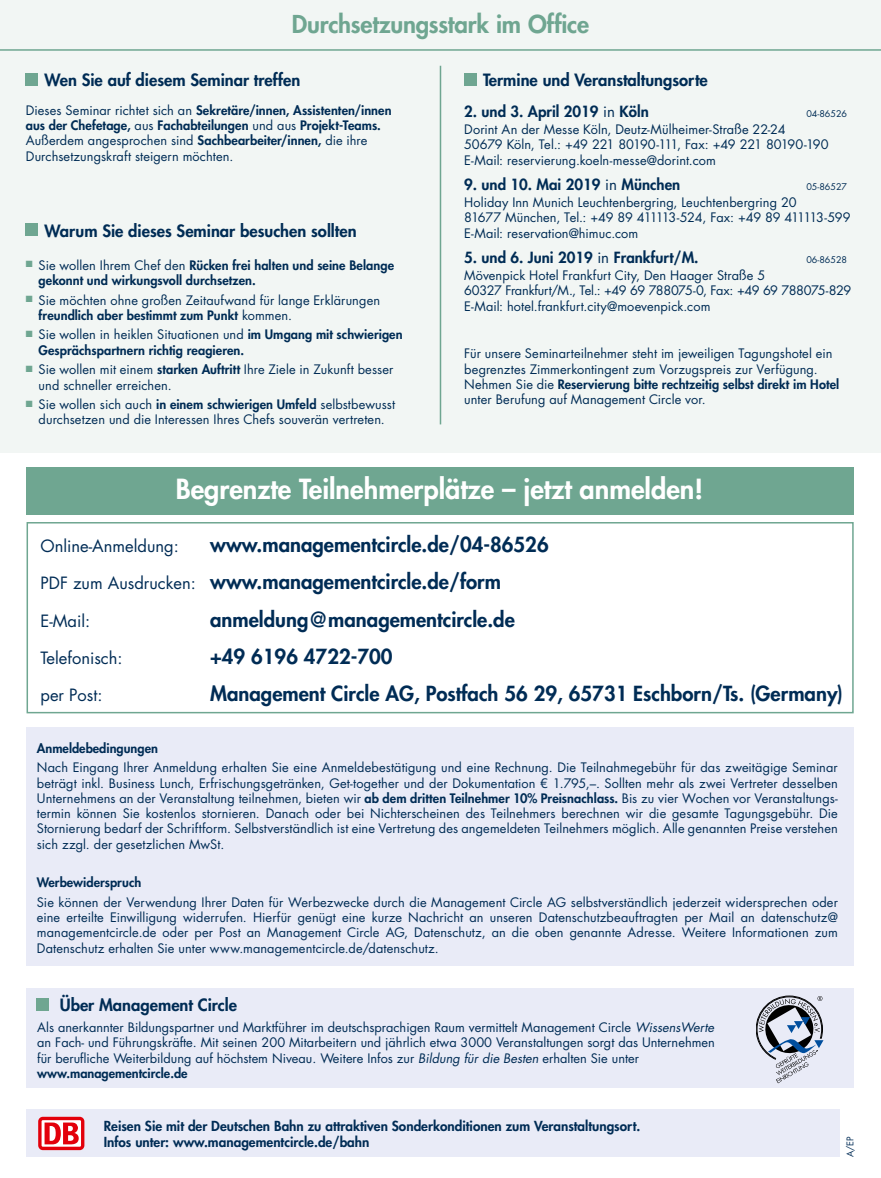
<style>
.page{position:relative;width:881px;height:1178px;background:#fff}
.page>*{position:absolute;margin:0;border:0;box-sizing:border-box;transform-origin:0 0}
.t1{font:800 27px "Futura Std";color:#fff}
.t2{font:800 24px "Futura Std";letter-spacing:-.01em;color:#6fa691}
.t3{font:800 20.25px/37px "Futura Std";color:#002c55}
.t4{font:800 16.5px "Futura Std";color:#002c55}
.t5{font:16.5px "Futura Std";color:#002c55}
.t6{font:800 15px "Futura Std";color:#002c55}
.t7{font:800 13.5px/16.5px "Futura Std";color:#002c55}
.t8{font:12.75px/15.3px "Futura Std";color:#002c55}
.t9{font:800 12.75px/15.3px "Futura Std";letter-spacing:.005em;color:#002c55}
.t10{font:9px "Futura Std";color:#002c55}
.s1{font-weight:800}
.s2{font-weight:400}
.s3{font-weight:400;font-size:16.5px}
.s4{font-style:italic}
</style>
<div class="page">
<div style="left:0;top:0;width:880px;height:452px;background:#f2f6f4"></div>
<div style="left:26px;top:73px;width:12px;height:12px;background:#6fa691"></div>
<div style="left:26px;top:224px;width:12px;height:12px;background:#6fa691"></div>
<div style="left:464px;top:73px;width:12px;height:12px;background:#6fa691"></div>
<hr style="left:439px;top:66px;width:2px;height:358px;background:#6fa691">
<hr style="left:0;top:49px;width:880px;height:2px;background:#6fa691">
<div style="left:27px;top:728px;width:826px;height:238px;background:#e9ebf7"></div>
<div style="left:26px;top:988px;width:827px;height:100px;background:#e9ebf7"></div>
<svg style="left:756px;top:996px;width:67px;height:87px"></svg>
<div style="left:37px;top:998px;width:12px;height:12px;background:#6fa691"></div>
<div style="left:27px;top:522px;width:826px;height:191px;border:2px solid #6fa691"></div>
<div style="left:26px;top:467px;width:826px;height:48px;background:#6fa691"></div>
<div style="left:27px;top:1109px;width:812px;height:48px;background:#e9ebf7"></div>
<div style="left:38px;top:1117px;width:46px;height:33px;background:#e3000b;border-radius:5px"></div>
<svg style="left:42px;top:1120px;width:39px;height:27px"></svg>
<svg style="left:45px;top:1122px;width:34px;height:22px"></svg>
<h2 class="t2" style="left:292px;top:9px;width:299px">Durchsetzungsstark im Office</h2>
<p class="t4" style="left:45px;top:69px;width:257px">Wen Sie auf diesem Seminar treffen</p>
<p class="t8" style="left:26px;top:103px;width:367px">Dieses Seminar richtet sich an <span class="s1">Sekretäre/innen, Assistenten/innen aus der Chefetage,</span> aus <span class="s1">Fachabteilungen</span> und aus <span class="s1">Projekt-Teams.<br></span>Außerdem angesprochen sind <span class="s1">Sachbearbeiter/innen,</span> die ihre Durchsetzungskraft steigern möchten.</p>
<p class="t4" style="left:45px;top:220px;width:313px">Warum Sie dieses Seminar besuchen sollten</p>
<p class="t9" style="left:39px;top:257px;width:357px;text-indent:-13px"><sup>■</sup> <span class="s2">Sie wollen Ihrem Chef den</span> Rücken frei halten und seine Belange gekonnt und wirkungsvoll durchsetzen.</p>
<p class="t8" style="left:39px;top:292px;width:343px;text-indent:-13px"><sup>■</sup> Sie möchten ohne großen Zeitaufwand für lange Erklärungen <span class="s1">freundlich aber bestimmt zum Punkt</span> kommen.</p>
<p class="t9" style="left:39px;top:327px;width:365px;text-indent:-13px"><sup>■</sup> <span class="s2">Sie wollen in heiklen Situationen und</span> im Umgang mit schwierigen<br>Gesprächspartnern richtig reagieren.</p>
<p class="t8" style="left:39px;top:362px;width:356px;text-indent:-13px"><sup>■</sup> Sie wollen mit einem <span class="s1">starken Auftritt</span> Ihre Ziele in Zukunft besser und schneller erreichen.</p>
<p class="t8" style="left:26px;top:397px;width:370px;text-align:center"><sup>■</sup> Sie wollen sich auch <span class="s1">in einem schwierigen Umfeld</span> selbstbewusst durchsetzen und die Interessen Ihres Chefs souverän vertreten.</p>
<p class="t4" style="left:483px;top:69px;width:226px">Termine und Veranstaltungsorte</p>
<p class="t6" style="left:464px;top:102px;width:186px">2. und 3. April 2019 <span class="s2">in</span> Köln</p>
<p class="t10" style="left:806px;top:108px;width:42px">04-86526</p>
<p class="t8" style="left:464px;top:122px;width:366px">Dorint An der Messe Köln, Deutz-Mülheimer-Straße 22-24<br>50679 Köln, Tel.: +49 221 80190-111, Fax: +49 221 80190-190<br>E-Mail: reservierung.koeln-messe@dorint.com</p>
<p class="t6" style="left:464px;top:175px;width:217px">9. und 10. Mai 2019 <span class="s2">in</span> München</p>
<p class="t10" style="left:806px;top:181px;width:42px">05-86527</p>
<p class="t8" style="left:464px;top:195px;width:388px">Holiday Inn Munich Leuchtenbergring, Leuchtenbergring 20<br>81677 München, Tel.: +49 89 411113-524, Fax: +49 89 411113-599<br>E-Mail: reservation@himuc.com</p>
<p class="t6" style="left:464px;top:248px;width:236px">5. und 6. Juni 2019 <span class="s2">in</span> Frankfurt/M.</p>
<p class="t10" style="left:806px;top:254px;width:42px">06-86528</p>
<p class="t8" style="left:464px;top:268px;width:388px">Mövenpick Hotel Frankfurt City, Den Haager Straße 5<br>60327 Frankfurt/M., Tel.: +49 69 788075-0, Fax: +49 69 788075-829<br>E-Mail: hotel.frankfurt.city@moevenpick.com</p>
<p class="t8" style="left:464px;top:346px;width:376px">Für unsere Seminarteilnehmer steht im jeweiligen Tagungshotel ein begrenztes Zimmerkontingent zum Vorzugspreis zur Verfügung.<br>Nehmen Sie die <span class="s1">Reservierung bitte rechtzeitig selbst direkt im Hotel </span>unter Berufung auf Management Circle vor.</p>
<h1 class="t1" style="left:176px;top:472px;width:528px">Begrenzte Teilnehmerplätze – jetzt anmelden!</h1>
<h3 class="t3" style="left:40px;top:526px;width:509px;text-indent:169px">www.managementcircle.de/04-86526<br><span class="s3">PDF zum Ausdrucken:</span> www.managementcircle.de/form</h3>
<p class="t5" style="left:40px;top:610px;width:51px">E-Mail:</p>
<h3 class="t3" style="left:210px;top:600px;width:306px">anmeldung@managementcircle.de</h3>
<p class="t5" style="left:40px;top:647px;width:84px">Telefonisch:</p>
<h3 class="t3" style="left:210px;top:637px;width:184px">+49 6196 4722-700</h3>
<p class="t5" style="left:40px;top:684px;width:63px">per Post:</p>
<h3 class="t3" style="left:210px;top:675px;width:634px">Management Circle AG, Postfach 56 29, 65731 Eschborn/Ts. (Germany)</h3>
<p class="t5" style="left:40px;top:536px;width:140px">Online-Anmeldung:</p>
<p class="t9" style="left:37px;top:740px;width:122px">Anmeldebedingungen</p>
<p class="t8" style="left:37px;top:760px;width:802px;text-align:justify">Nach Eingang Ihrer Anmeldung erhalten Sie eine Anmeldebestätigung und eine Rechnung. Die Teilnahmegebühr für das zweitägige Seminar beträgt inkl. Business Lunch, Erfrischungsgetränken, Get-together und der Dokumentation € 1.795,–. Sollten mehr als zwei Vertreter desselben Unternehmens an der Veranstaltung teilnehmen, bieten wir <span class="s1">ab dem dritten Teilnehmer 10% Preisnachlass.</span> Bis zu vier Wochen vor Veranstaltungs&shy;termin können Sie kostenlos stornieren. Danach oder bei Nichterscheinen des Teilnehmers berechnen wir die gesamte Tagungsgebühr. Die Stornierung bedarf der Schriftform. Selbstverständlich ist eine Vertretung des angemeldeten Teilnehmers möglich. Alle genannten Preise verstehen sich zzgl. der gesetzlichen MwSt.</p>
<p class="t9" style="left:37px;top:875px;width:106px">Werbewiderspruch</p>
<p class="t8" style="left:37px;top:894px;width:802px;text-align:justify">Sie können der Verwendung Ihrer Daten für Werbezwecke durch die Management Circle AG selbstverständlich jederzeit widersprechen oder eine erteilte Einwilligung widerrufen. Hierfür genügt eine kurze Nachricht an unseren Datenschutzbeauftragten per Mail an datenschutz@ managementcircle.de oder per Post an Management Circle AG, Datenschutz, an die oben genannte Adresse. Weitere Informationen zum Datenschutz erhalten Sie unter www.managementcircle.de/datenschutz.</p>
<p class="t4" style="left:60px;top:995px;width:179px">Über Management Circle</p>
<p class="t8" style="left:37px;top:1020px;width:679px">Als anerkannter Bildungspartner und Marktführer im deutschsprachigen Raum vermittelt Management Circle <span class="s4">WissensWerte </span>an Fach- und Führungskräfte. Mit seinen 200 Mitarbeitern und jährlich etwa 3000 Veranstaltungen sorgt das Unternehmen für berufliche Weiterbildung auf höchstem Niveau. Weitere Infos zur <span class="s4">Bildung für die Besten</span> erhalten Sie unter <span class="s1">www.managementcircle.de</span></p>
<p class="t7" style="left:104px;top:1117px;width:538px">Reisen Sie mit der Deutschen Bahn zu attraktiven Sonderkonditionen zum Veranstaltungsort.<br>Infos unter: www.managementcircle.de/bahn</p>
<p class="t10" style="left:844px;top:1157px;width:22px;rotate:-90deg">A/EP</p>
</div>
